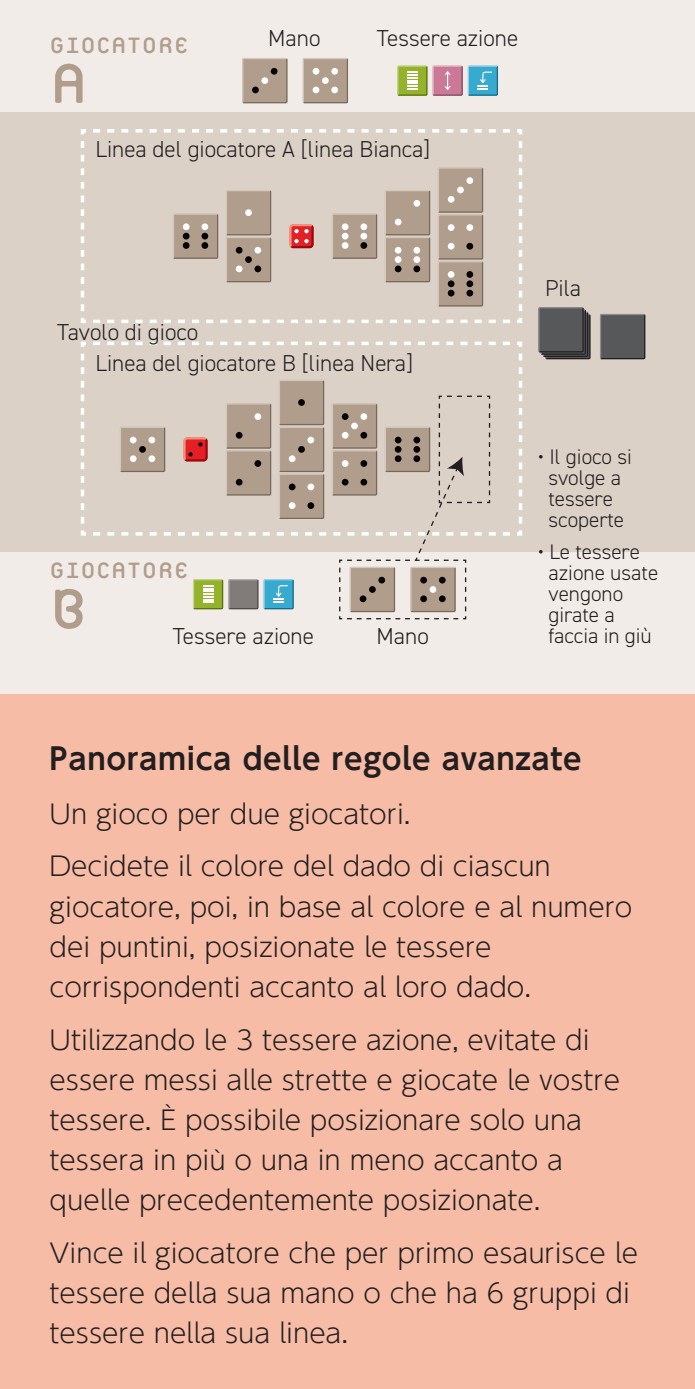
<style>
.page{position:relative;width:695px;height:1389px;background:#fff}
.page>*{position:absolute;margin:0;border:0;box-sizing:border-box;transform-origin:0 0}
.t1{font:83.3px "Platelet OT";color:#b19d8b}
.t2{font:33.25px "Platelet OT";color:#b19d8b}
.t3{font:29.75px "UD Shin Go Pro De Bold 90 pv RKSJ H";letter-spacing:.02em;color:#231f20}
.t4{font:26.25px/40.2px "UD Shin Go Pro Light 90 pv RKSJ H";color:#231f20}
.t5{font:300 23.1px "DIN2014";color:#231f20}
.t6{font:300 21.35px/21px "DIN2014";color:#231f20;text-align:center}
</style>
<div class="page">
<div style="left:0;top:0;width:694px;height:695px;background:#f2ece9"></div>
<hr style="left:0;top:0;width:694px;height:1px;background:#e41f25">
<div style="left:0;top:695px;width:694px;height:694px;background:#f6bca6"></div>
<div style="left:0;top:113px;width:694px;height:439px;background:#dbd1c7"></div>
<svg style="left:397px;top:65px;width:101px;height:31px;background:#9eab9d"></svg>
<svg style="left:302px;top:58px;width:46px;height:45px;background:#b19e8e"></svg>
<div style="left:312px;top:68px;width:7px;height:7px;background:#fff;border-radius:50%"></div>
<div style="left:312px;top:87px;width:7px;height:6px;background:#fff;border-radius:50%"></div>
<div style="left:322px;top:77px;width:6px;height:7px;background:#fff;border-radius:50%"></div>
<div style="left:331px;top:68px;width:7px;height:7px;background:#fff;border-radius:50%"></div>
<div style="left:331px;top:87px;width:7px;height:6px;background:#fff;border-radius:50%"></div>
<svg style="left:242px;top:58px;width:45px;height:45px;background:#af9c8b"></svg>
<div style="left:261px;top:77px;width:7px;height:7px;background:#fff;border-radius:50%"></div>
<div style="left:252px;top:87px;width:7px;height:6px;background:#040100;border-radius:50%"></div>
<div style="left:271px;top:68px;width:6px;height:7px;background:#040100;border-radius:50%"></div>
<svg style="left:538px;top:307px;width:52px;height:52px;background:#545456"></svg>
<svg style="left:600px;top:314px;width:45px;height:45px;background:#57585a"></svg>
<svg style="left:80px;top:129px;width:443px;height:194px"></svg>
<div style="left:447px;top:271px;width:7px;height:7px;background:#fff;border-radius:50%"></div>
<div style="left:447px;top:280px;width:7px;height:7px;background:#040100;border-radius:50%"></div>
<div style="left:447px;top:290px;width:7px;height:7px;background:#040100;border-radius:50%"></div>
<div style="left:466px;top:271px;width:7px;height:7px;background:#040100;border-radius:50%"></div>
<div style="left:466px;top:280px;width:7px;height:7px;background:#040100;border-radius:50%"></div>
<div style="left:466px;top:290px;width:7px;height:7px;background:#040100;border-radius:50%"></div>
<svg style="left:80px;top:341px;width:443px;height:279px"></svg>
<div style="left:429px;top:586px;width:7px;height:7px;background:#fff;border-radius:50%"></div>
<div style="left:420px;top:577px;width:7px;height:7px;background:#040100;border-radius:50%"></div>
<div style="left:420px;top:595px;width:7px;height:7px;background:#040100;border-radius:50%"></div>
<div style="left:439px;top:577px;width:6px;height:7px;background:#040100;border-radius:50%"></div>
<div style="left:439px;top:595px;width:6px;height:7px;background:#040100;border-radius:50%"></div>
<p class="t2" style="left:50px;top:30px;width:141px">GIOCATORE</p>
<h1 class="t1" style="left:50px;top:45px;width:40px">A</h1>
<p class="t5" style="left:268px;top:29px;width:54px">Mano</p>
<p class="t5" style="left:377px;top:29px;width:143px">Tessere azione</p>
<p class="t5" style="left:95px;top:140px;width:336px">Linea del giocatore A [linea Bianca]</p>
<p class="t5" style="left:57px;top:323px;width:142px">Tavolo di gioco</p>
<p class="t5" style="left:95px;top:353px;width:319px">Linea del giocatore B [linea Nera]</p>
<p class="t2" style="left:50px;top:555px;width:141px">GIOCATORE</p>
<h1 class="t1" style="left:50px;top:570px;width:40px">B</h1>
<p class="t5" style="left:173px;top:628px;width:143px">Tessere azione</p>
<p class="t5" style="left:376px;top:628px;width:54px">Mano</p>
<p class="t5" style="left:545px;top:279px;width:38px">Pila</p>
<p class="t6" style="left:538px;top:448px;width:95px">• Il gioco si svolge a tessere scoperte</p>
<p class="t6" style="left:548px;top:542px;width:111px;text-align:left;text-indent:-11px">• Le tessere azione usate vengono girate a faccia in giù</p>
<p class="t3" style="left:50px;top:735px;width:533px">Panoramica delle regole avanzate</p>
<p class="t4" style="left:50px;top:787px;width:502px;line-height:52.5px">Un gioco per due giocatori.<br>Decidete il colore del dado di ciascun</p>
<p class="t4" style="left:50px;top:885px;width:584px">giocatore, poi, in base al colore e al numero dei puntini, posizionate le tessere corrispondenti accanto al loro dado.</p>
<p class="t4" style="left:50px;top:1018px;width:571px">Utilizzando le 3 tessere azione, evitate di essere messi alle strette e giocate le vostre tessere. È possibile posizionare solo una tessera in più o una in meno accanto a quelle precedentemente posizionate.</p>
<p class="t4" style="left:50px;top:1232px;width:590px">Vince il giocatore che per primo esaurisce le tessere della sua mano o che ha 6 gruppi di tessere nella sua linea.</p>
</div>
